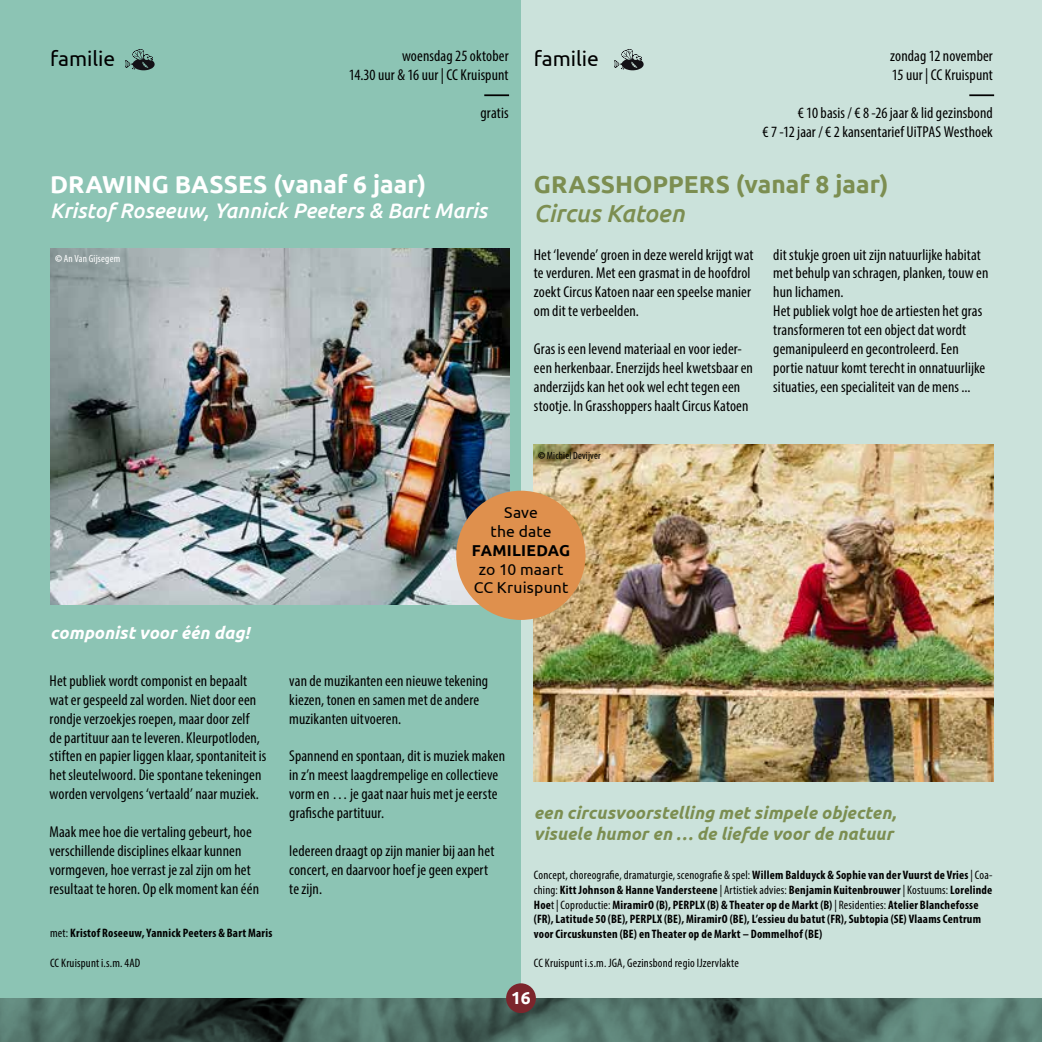
<style>
.page{position:relative;width:1042px;height:1042px;background:#fff}
.page>*{position:absolute;margin:0;border:0;box-sizing:border-box;transform-origin:0 0}
.t1{font:700 24.5px "Ubuntu";color:#fff}
.t2{font:700 24.5px "Ubuntu";color:#7c8e51}
.t3{font:italic 500 24.5px "Ubuntu";letter-spacing:-.005em;color:#7c8e51}
.t4{font:italic 500 21px "Ubuntu";color:#fff}
.t5{font:21px "Ubuntu";color:#000}
.t6{font:italic 700 17.5px/21px "Ubuntu";letter-spacing:.005em;color:#7c8e51}
.t7{font:italic 700 17.5px "Ubuntu";letter-spacing:.005em;color:#fff}
.t8{font:700 17.5px "Ubuntu";color:#fff}
.t9{font:condensed 15.75px/18.9px "Myriad Pro";letter-spacing:.005em;color:#000}
.t10{font:15.75px/18.9px "Ubuntu";letter-spacing:.01em;color:#000;text-align:center}
.t11{font:700 15.75px "Ubuntu";letter-spacing:.02em;color:#000}
.t12{font:700 condensed 12.25px/14.7px "Myriad Pro";letter-spacing:.02em;color:#000}
.t13{font:condensed 12.25px "Myriad Pro";letter-spacing:.015em;color:#000}
.t14{font:condensed 10.5px "Myriad Pro";letter-spacing:.02em;color:#000}
.t15{font:condensed 10.5px "Myriad Pro";letter-spacing:.02em;color:#fff}
.s1{font-weight:900;font-stretch:normal}
.s2{font-weight:400}
</style>
<div class="page">
<div style="left:0;top:0;width:521px;height:1042px;background:#8cc4b4"></div>
<div style="left:521px;top:0;width:521px;height:1042px;background:#cbe2db"></div>
<svg style="left:0;top:998px;width:1042px;height:44px;background:#48655d"></svg>
<img style="left:50px;top:248px;width:459px;height:357px">
<img style="left:533px;top:445px;width:460px;height:336px">
<hr style="left:484px;top:94px;width:25px;height:2px;background:#000">
<hr style="left:969px;top:94px;width:25px;height:2px;background:#000">
<svg style="left:125px;top:49px;width:30px;height:21px"></svg>
<svg style="left:614px;top:49px;width:30px;height:21px"></svg>
<div style="left:456px;top:491px;width:129px;height:129px;background:#df904d;border-radius:50%"></div>
<div style="left:506px;top:983px;width:30px;height:30px;background:#7c252c;border-radius:50%"></div>
<h2 class="t5" style="left:50px;top:46px;width:66px">familie</h2>
<h2 class="t5" style="left:534px;top:46px;width:66px">familie</h2>
<p class="t9" style="left:349px;top:47px;width:161px;text-align:right">woensdag 25 oktober<br>14.30 uur &amp; 16 uur | CC Kruispunt</p>
<p class="t9" style="left:480px;top:103px;width:30px">gratis</p>
<p class="t9" style="left:890px;top:47px;width:104px">zondag 12 november<br>15 uur | CC Kruispunt</p>
<p class="t9" style="left:762px;top:103px;width:232px;text-align:right">€ 10 basis / € 8 -26 jaar &amp; lid gezinsbond<br>€ 7 -12 jaar / € 2 kansentarief UiTPAS Westhoek</p>
<h1 class="t1" style="left:50px;top:169px;width:378px">DRAWING BASSES (vanaf 6 jaar)</h1>
<h2 class="t4" style="left:50px;top:198px;width:438px">Kristof Roseeuw, Yannick Peeters &amp; Bart Maris</h2>
<p class="t15" style="left:55px;top:253px;width:67px"><span class="s1">©</span> An Van Gijsegem</p>
<h1 class="t2" style="left:534px;top:169px;width:356px">GRASSHOPPERS (vanaf 8 jaar)</h1>
<h1 class="t3" style="left:534px;top:198px;width:152px">Circus Katoen</h1>
<p class="t9" style="left:534px;top:245px;width:221px">Het ‘levende’ groen in deze wereld krijgt wat te verduren. Met een grasmat in de hoofdrol zoekt Circus Katoen naar een speelse manier om dit te verbeelden.</p>
<p class="t9" style="left:534px;top:339px;width:220px">Gras is een levend materiaal en voor ieder&shy;een herkenbaar. Enerzijds heel kwetsbaar en anderzijds kan het ook wel echt tegen een stootje. In Grasshoppers haalt Circus Katoen</p>
<p class="t14" style="left:538px;top:449px;width:64px"><span class="s1">©</span> Michiel Devijver</p>
<p class="t9" style="left:773px;top:245px;width:217px">dit stukje groen uit zijn natuurlijke habitat met behulp van schragen, planken, touw en hun lichamen.<br>Het publiek volgt hoe de artiesten het gras transformeren tot een object dat wordt gemanipuleerd en gecontroleerd. Een portie natuur komt terecht in onnatuurlijke situaties, een specialiteit van de mens ...</p>
<p class="t7" style="left:50px;top:622px;width:201px">componist voor één dag!</p>
<p class="t9" style="left:50px;top:671px;width:218px">Het publiek wordt componist en bepaalt wat er gespeeld zal worden. Niet door een rondje verzoekjes roepen, maar door zelf<br>de partituur aan te leveren. Kleurpotloden, stiften en papier liggen klaar, spontaniteit is het sleutelwoord. Die spontane tekeningen worden vervolgens ‘vertaald’ naar muziek.</p>
<p class="t9" style="left:50px;top:822px;width:211px">Maak mee hoe die vertaling gebeurt, hoe verschillende disciplines elkaar kunnen vormgeven, hoe verrast je zal zijn om het resultaat te horen. Op elk moment kan één</p>
<p class="t12" style="left:50px;top:926px;width:224px"><span class="s2">met:</span> Kristof Roseeuw, Yannick Peeters &amp; Bart Maris</p>
<p class="t13" style="left:50px;top:955px;width:92px">CC Kruispunt i.s.m. 4AD</p>
<p class="t10" style="left:490px;top:502px;width:63px">Save the date</p>
<p class="t11" style="left:472px;top:540px;width:100px">FAMILIEDAG</p>
<p class="t10" style="left:474px;top:559px;width:96px">zo 10 maart<br>CC Kruispunt</p>
<p class="t9" style="left:289px;top:671px;width:200px">van de muzikanten een nieuwe tekening kiezen, tonen en samen met de andere muzikanten uitvoeren.</p>
<p class="t9" style="left:289px;top:746px;width:217px">Spannend en spontaan, dit is muziek maken in z’n meest laagdrempelige en collectieve vorm en … je gaat naar huis met je eerste grafische partituur.</p>
<p class="t9" style="left:289px;top:841px;width:207px">Iedereen draagt op zijn manier bij aan het concert, en daarvoor hoef je geen expert te zijn.</p>
<p class="t6" style="left:534px;top:801px;width:364px">een circusvoorstelling met simpele objecten, visuele humor en … de liefde voor de natuur</p>
<p class="t12" style="left:534px;top:867px;width:460px"><span class="s2">Concept, choreografie, dramaturgie, scenografie &amp; spel:</span> Willem Balduyck &amp; Sophie van der Vuurst de Vries <span class="s2">| Coa&shy;ching:</span> Kitt Johnson &amp; Hanne Vandersteene <span class="s2">| Artistiek advies:</span> Benjamin Kuitenbrouwer <span class="s2">| Kostuums:</span> Lorelinde Hoe<span class="s2">t | Coproductie:</span> MiramirO (B), PERPLX (B) &amp; Theater op de Markt (B) <span class="s2">| Residenties:</span> Atelier Blanchefosse (FR), Latitude 50 (BE), PERPLX (BE), MiramirO (BE), L’essieu du batut (FR), Subtopia (SE) Vlaams Centrum voor Circuskunsten (BE) en Theater op de Markt – Dommelhof (BE)</p>
<p class="t13" style="left:534px;top:956px;width:207px">CC Kruispunt i.s.m. JGA, Gezinsbond regio IJzervlakte</p>
<p class="t8" style="left:511px;top:987px;width:21px">16</p>
</div>
